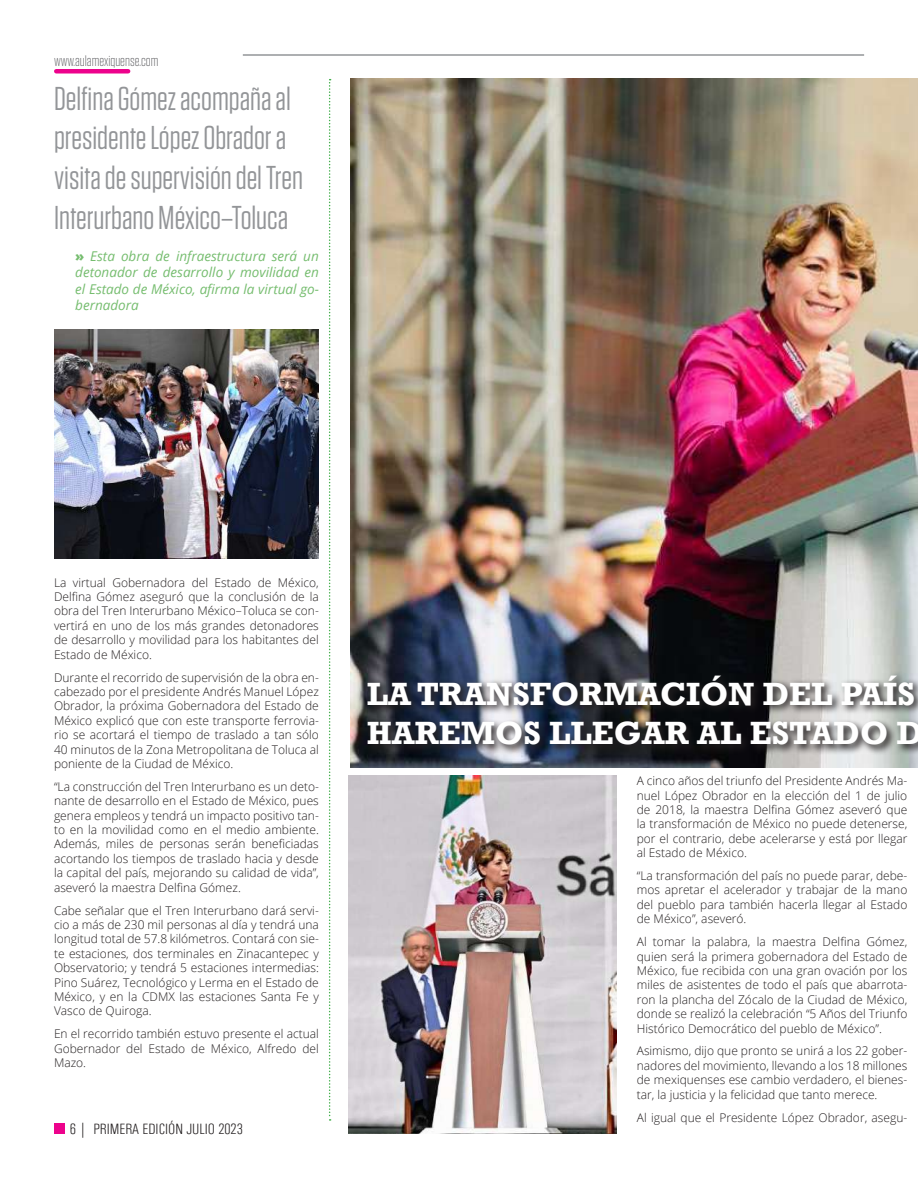
<style>
.page{position:relative;width:918px;height:1188px;background:#fff}
.page>*{position:absolute;margin:0;border:0;box-sizing:border-box;transform-origin:0 0}
.t1{font:33px/39.6px "Tungsten";color:#939598}
.t2{font:700 33px/39.6px "Rockwell";color:#fff}
.t3{font:300 condensed 15px "Univers";color:#231f20}
.t4{font:300 15px "Tungsten";color:#636366}
.t5{font:italic 13.5px/16.2px "Open Sans";color:#76bd6f;text-align:justify}
.t6{font:300 12px/14.4px "Open Sans";color:#231f20;text-align:justify}
.s1{font-weight:800;font-style:normal}
</style>
<div class="page">
<div style="left:56px;top:69px;width:72px;height:5px;background:#ed028c"></div>
<hr style="left:243px;top:54px;width:621px;height:2px;background:#939598">
<img style="left:350px;top:79px;width:568px;height:688px">
<svg style="left:365px;top:671px;width:553px;height:85px;background:#4b4e54"></svg>
<svg style="left:329px;top:79px;width:2px;height:1042px"></svg>
<img style="left:54px;top:329px;width:265px;height:230px">
<div style="left:54px;top:1123px;width:11px;height:11px;background:#ed028c"></div>
<img style="left:349px;top:776px;width:268px;height:358px">
<p class="t4" style="left:54px;top:53px;width:106px">www.aulamexiquense.com</p>
<h1 class="t1" style="left:54px;top:79px;width:250px">Delfina Gómez acompaña al presidente López Obrador a visita de supervisión del Tren<br>Interurbano México–Toluca</h1>
<p class="t5" style="left:75px;top:248px;width:245px"><span class="s1">»</span> Esta obra de infraestructura será un detonador de desarrollo y movilidad en el Estado de México, afirma la virtual go&shy;bernadora</p>
<p class="t6" style="left:54px;top:575px;width:266px">La virtual Gobernadora del Estado de México, Delfina Gómez aseguró que la conclusión de la obra del Tren Interurbano México–Toluca se con&shy;vertirá en uno de los más grandes detonadores de desarrollo y movilidad para los habitantes del Estado de México.</p>
<p class="t6" style="left:54px;top:670px;width:266px">Durante el recorrido de supervisión de la obra en&shy;cabezado por el presidente Andrés Manuel López Obrador, la próxima Gobernadora del Estado de México explicó que con este transporte ferrovia&shy;rio se acortará el tiempo de traslado a tan sólo 40 minutos de la Zona Metropolitana de Toluca al poniente de la Ciudad de México.</p>
<p class="t6" style="left:54px;top:779px;width:266px">“La construcción del Tren Interurbano es un deto&shy;nante de desarrollo en el Estado de México, pues genera empleos y tendrá un impacto positivo tan&shy;to en la movilidad como en el medio ambiente.<br>Además, miles de personas serán beneficiadas acortando los tiempos de traslado hacia y desde la capital del país, mejorando su calidad de vida”, aseveró la maestra Delfina Gómez.</p>
<p class="t6" style="left:54px;top:903px;width:266px">Cabe señalar que el Tren Interurbano dará servi&shy;cio a más de 230 mil personas al día y tendrá una longitud total de 57.8 kilómetros. Contará con sie&shy;te estaciones, dos terminales en Zinacantepec y Observatorio; y tendrá 5 estaciones intermedias:<br>Pino Suárez, Tecnológico y Lerma en el Estado de México, y en la CDMX las estaciones Santa Fe y Vasco de Quiroga.</p>
<p class="t6" style="left:54px;top:1026px;width:266px">En el recorrido también estuvo presente el actual Gobernador del Estado de México, Alfredo del Mazo.</p>
<p class="t3" style="left:70px;top:1120px;width:175px">6 | PRIMERA EDICIÓN JULIO 2023</p>
<h1 class="t2" style="left:367px;top:674px;width:558px">LA TRANSFORMACIÓN DEL PAÍS<br>HAREMOS LLEGAR AL ESTADO D</h1>
<p class="t6" style="left:637px;top:773px;width:272px">A cinco años del triunfo del Presidente Andrés Ma&shy;nuel López Obrador en la elección del 1 de julio de 2018, la maestra Delfina Gómez aseveró que la transformación de México no puede detenerse, por el contrario, debe acelerarse y está por llegar al Estado de México.</p>
<p class="t6" style="left:637px;top:868px;width:272px">“La transformación del país no puede parar, debe&shy;mos apretar el acelerador y trabajar de la mano del pueblo para también hacerla llegar al Estado de México”, aseveró.</p>
<p class="t6" style="left:637px;top:934px;width:272px">Al tomar la palabra, la maestra Delfina Gómez, quien será la primera gobernadora del Estado de México, fue recibida con una gran ovación por los miles de asistentes de todo el país que abarrota&shy;ron la plancha del Zócalo de la Ciudad de México, donde se realizó la celebración “5 Años del Triunfo Histórico Democrático del pueblo de México”.</p>
<p class="t6" style="left:637px;top:1044px;width:272px">Asimismo, dijo que pronto se unirá a los 22 gober&shy;nadores del movimiento, llevando a los 18 millones de mexiquenses ese cambio verdadero, el bienes&shy;tar, la justicia y la felicidad que tanto merece.</p>
<p class="t6" style="left:637px;top:1110px;width:272px">Al igual que el Presidente López Obrador, asegu-</p>
</div>
